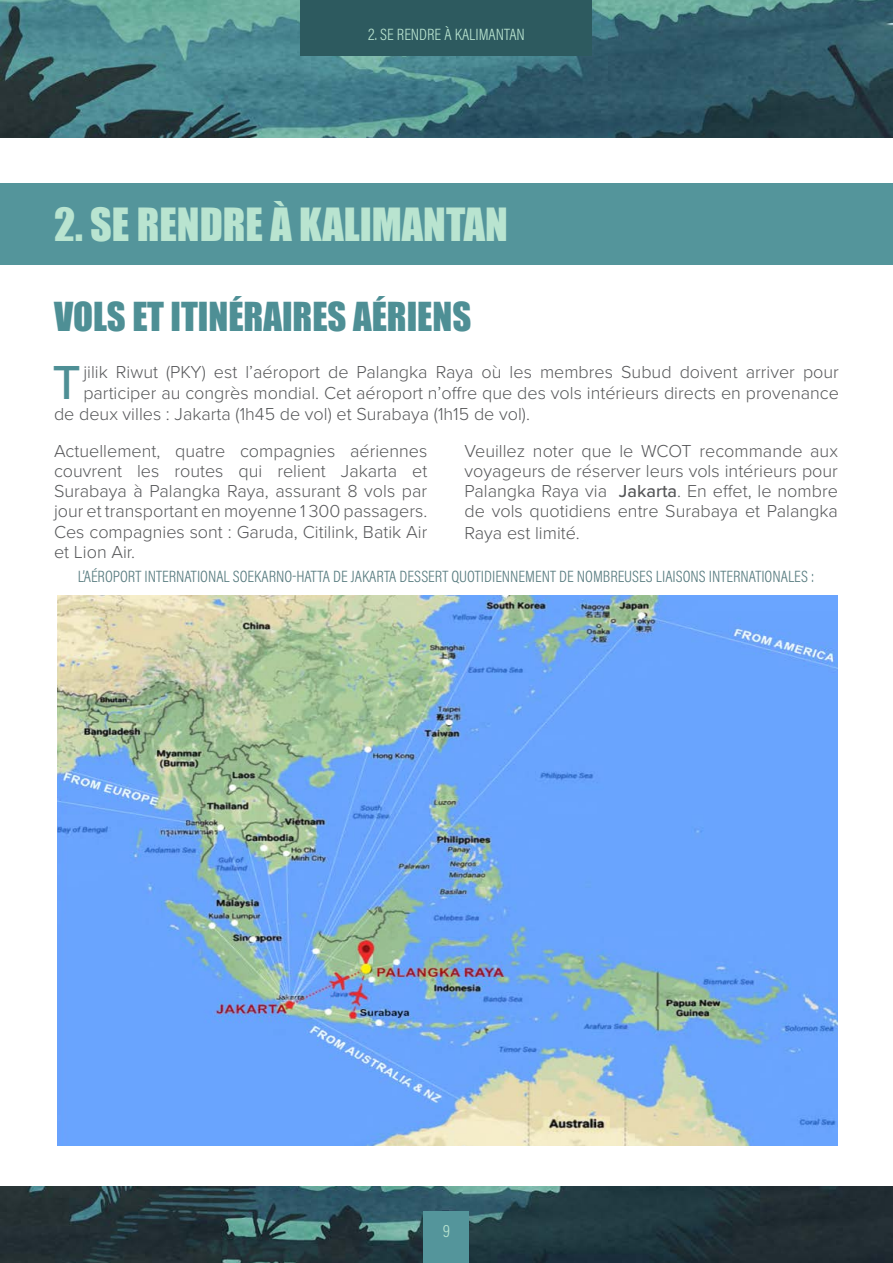
<style>
.page{position:relative;width:893px;height:1263px;background:#fff}
.page>*{position:absolute;margin:0;border:0;box-sizing:border-box;transform-origin:0 0}
.Para_opening{font:500 49.5px "Proxima Nova";color:#4e8f95}
.Heading_1{font:42px "Impact";color:#b9e4d0}
.Heading_2{font:36.75px "Impact";color:#4e8f95}
.Paragraph_Style_1{font:300 18px/20.2px "Proxima Nova";color:#57585a;text-align:justify}
.Para_opening-2{font:300 18px "Proxima Nova";color:#57585a}
.t1{font:300 18px "Acumin Pro Cond";color:#b9e4d0}
.Image_caption{font:300 16.5px "Acumin Pro Cond";color:#577b7f}
.t2{font:300 16.5px "Acumin Pro Cond";color:#b9e4d0}
.s1{font-weight:500}
</style>
<div class="page">
<img style="left:0;top:1186px;width:893px;height:77px">
<div style="left:424px;top:1211px;width:45px;height:52px;background:#54959b"></div>
<img style="left:0;top:0;width:893px;height:137px">
<div style="left:301px;top:0;width:291px;height:55px;background:#2d5a5f"></div>
<div style="left:0;top:183px;width:893px;height:82px;background:#54959b"></div>
<img style="left:57px;top:595px;width:781px;height:550px">
<p class="t2" style="left:368px;top:24px;width:158px">2. SE RENDRE À KALIMANTAN</p>
<p class="Heading_1" style="left:54px;top:192px;width:455px">2. SE RENDRE À KALIMANTAN</p>
<p class="Heading_2" style="left:54px;top:288px;width:419px">VOLS ET ITINÉRAIRES AÉRIENS</p>
<p class="Para_opening" style="left:53px;top:346px;width:30px">T</p>
<p class="Para_opening-2" style="left:83px;top:359px;width:757px">jilik Riwut (PKY) est l’aéroport de Palangka Raya où les membres Subud doivent arriver pour</p>
<p class="Para_opening-2" style="left:83px;top:380px;width:757px">participer au congrès mondial. Cet aéroport n’offre que des vols intérieurs directs en provenance</p>
<p class="Para_opening-2" style="left:54px;top:401px;width:477px">de deux villes : Jakarta (1h45 de vol) et Surabaya (1h15 de vol).</p>
<p class="Paragraph_Style_1" style="left:465px;top:439px;width:375px">Veuillez noter que le WCOT recommande aux voyageurs de réserver leurs vols intérieurs pour Palangka Raya via <span class="s1">Jakarta</span>. En effet, le nombre de vols quotidiens entre Surabaya et Palangka Raya est limité.</p>
<p class="Paragraph_Style_1" style="left:54px;top:440px;width:375px">Actuellement, quatre compagnies aériennes couvrent les routes qui relient Jakarta et Surabaya à Palangka Raya, assurant 8 vols par jour et transportant en moyenne 1 300 passagers.<br>Ces compagnies sont : Garuda, Citilink, Batik Air et Lion Air.</p>
<p class="Image_caption" style="left:78px;top:566px;width:738px">L’AÉROPORT INTERNATIONAL SOEKARNO-HATTA DE JAKARTA DESSERT QUOTIDIENNEMENT DE NOMBREUSES LIAISONS INTERNATIONALES :</p>
<p class="t1" style="left:443px;top:1219px;width:9px">9</p>
</div>
